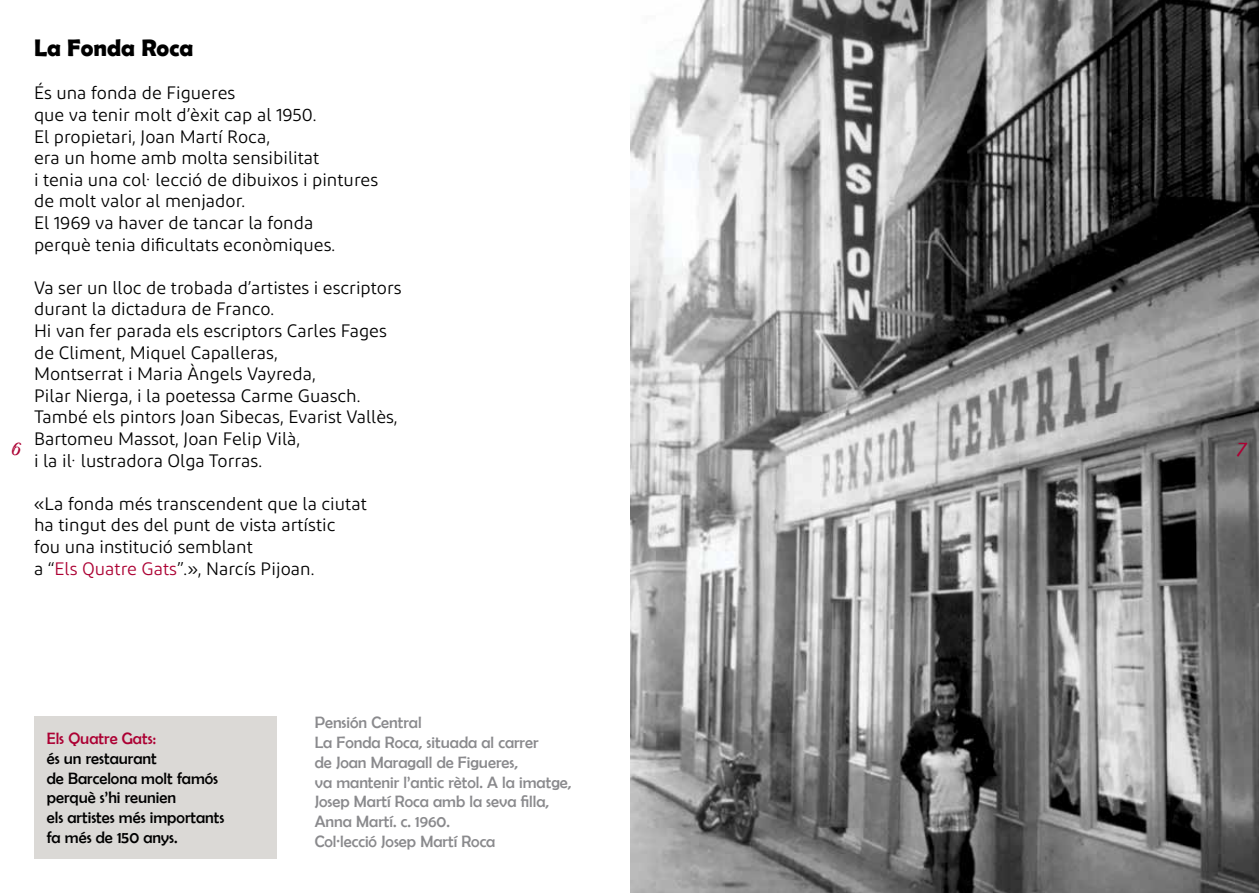
<style>
.page{position:relative;width:1259px;height:893px;background:#fff}
.page>*{position:absolute;margin:0;border:0;box-sizing:border-box;transform-origin:0 0}
.t1{font:700 24px "Berlin Sans FB Demi";color:#000}
.t2{font:18px/21.6px "Diodrum";color:#000}
.t3{font:16.5px/19.8px "Berlin Sans FB";color:#8a8a8d}
.t4{font:16.5px/19.8px "Berlin Sans FB";color:#000}
.t5{font:16.5px "Berlin Sans FB";color:#ac0033}
.t6{font:16.5px "Bernadette Rough";color:#ac0033}
.t7{font:15px "Bernadette Rough";color:#ac0033}
.s1{color:#ac0033}
</style>
<div class="page">
<img style="left:630px;top:0;width:629px;height:893px">
<div style="left:34px;top:716px;width:242px;height:143px;background:#dbd9d6"></div>
<h1 class="t1" style="left:34px;top:34px;width:161px">La Fonda Roca</h1>
<p class="t2" style="left:34px;top:82px;width:346px">És una fonda de Figueres<br>que va tenir molt d’èxit cap al 1950.<br>El propietari, Joan Martí Roca,<br>era un home amb molta sensibilitat<br>i tenia una col·lecció de dibuixos i pintures de molt valor al menjador.<br>El 1969 va haver de tancar la fonda<br>perquè tenia dificultats econòmiques.</p>
<p class="t2" style="left:34px;top:276px;width:369px">Va ser un lloc de trobada d’artistes i escriptors durant la dictadura de Franco.<br>Hi van fer parada els escriptors Carles Fages de Climent, Miquel Capalleras,<br>Montserrat i Maria Àngels Vayreda,<br>Pilar Nierga, i la poetessa Carme Guasch.<br>També els pintors Joan Sibecas, Evarist Vallès, Bartomeu Massot, Joan Felip Vilà,<br>i la il·lustradora Olga Torras.</p>
<p class="t2" style="left:34px;top:492px;width:334px">«La fonda més transcendent que la ciutat ha tingut des del punt de vista artístic<br>fou una institució semblant<br>a “<span class="s1">Els Quatre Gats</span>”.», Narcís Pijoan.</p>
<p class="t7" style="left:12px;top:437px;width:11px">6</p>
<p class="t6" style="left:1237px;top:436px;width:11px">7</p>
<p class="t5" style="left:47px;top:729px;width:111px">Els Quatre Gats:</p>
<p class="t4" style="left:47px;top:748px;width:179px">és un restaurant<br>de Barcelona molt famós perquè s’hi reunien<br>els artistes més importants fa més de 150 anys.</p>
<p class="t3" style="left:315px;top:712px;width:258px">Pensión Central<br>La Fonda Roca, situada al carrer<br>de Joan Maragall de Figueres,<br>va mantenir l’antic rètol. A la imatge,<br>Josep Martí Roca amb la seva filla,<br>Anna Martí. c. 1960.<br>Col·lecció Josep Martí Roca</p>
</div>
